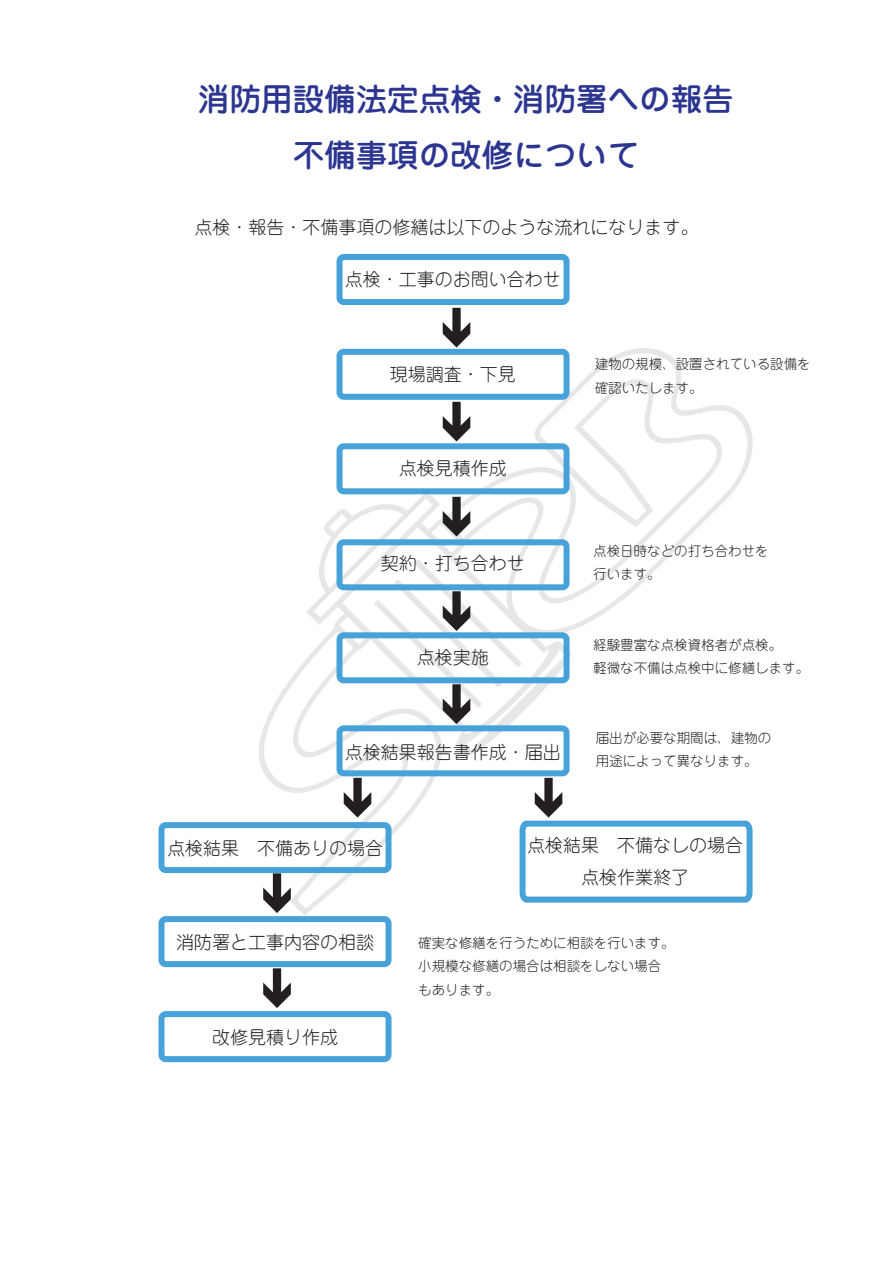
<style>
.page{position:relative;width:893px;height:1263px;background:#fff}
.page>*{position:absolute;margin:0;border:0;box-sizing:border-box;transform-origin:0 0}
.t1{font:500 31.5px/55.2px "Jun 34 Pro";color:#2c3691;text-align:center}
.t2{font:300 18px/31.5px "Jun 101 Pro";color:#231f20;text-align:center}
.t3{font:300 13.5px/23.7px "Jun 101 Pro";color:#231f20}
</style>
<div class="page">
<svg style="left:257px;top:347px;width:496px;height:568px"></svg>
<div style="left:337px;top:254px;width:233px;height:51px;border:6px solid #47a2da;border-radius:4px"></div>
<div style="left:337px;top:349px;width:233px;height:51px;border:6px solid #47a2da;border-radius:4px"></div>
<div style="left:337px;top:443px;width:233px;height:51px;border:6px solid #47a2da;border-radius:4px"></div>
<div style="left:337px;top:539px;width:233px;height:51px;border:6px solid #47a2da;border-radius:4px"></div>
<div style="left:337px;top:632px;width:233px;height:51px;border:6px solid #47a2da;border-radius:4px"></div>
<div style="left:337px;top:725px;width:233px;height:51px;border:6px solid #47a2da;border-radius:4px"></div>
<div style="left:158px;top:822px;width:234px;height:51px;border:6px solid #47a2da;border-radius:4px"></div>
<div style="left:158px;top:916px;width:234px;height:51px;border:6px solid #47a2da;border-radius:4px"></div>
<div style="left:158px;top:1011px;width:234px;height:51px;border:6px solid #47a2da;border-radius:4px"></div>
<svg style="left:443px;top:308px;width:27px;height:39px"></svg>
<svg style="left:443px;top:402px;width:27px;height:39px"></svg>
<svg style="left:443px;top:497px;width:27px;height:39px"></svg>
<svg style="left:374px;top:559px;width:148px;height:165px"></svg>
<svg style="left:344px;top:778px;width:27px;height:39px"></svg>
<svg style="left:517px;top:778px;width:236px;height:127px"></svg>
<svg style="left:263px;top:873px;width:28px;height:40px"></svg>
<svg style="left:263px;top:968px;width:28px;height:40px"></svg>
<h1 class="t1" style="left:198px;top:69px;width:537px">消防用設備法定点検・消防署への報告不備事項の改修について</h1>
<h2 class="t2" style="left:195px;top:209px;width:505px">点検・報告・不備事項の修繕は以下のような流れになります。</h2>
<h2 class="t2" style="left:345px;top:262px;width:217px">点検・工事のお問い合わせ</h2>
<h2 class="t2" style="left:390px;top:356px;width:127px">現場調査・下見</h2>
<h2 class="t2" style="left:399px;top:451px;width:109px">点検見積作成</h2>
<h2 class="t2" style="left:381px;top:545px;width:145px">契約・打ち合わせ</h2>
<h2 class="t2" style="left:417px;top:640px;width:73px">点検実施</h2>
<h2 class="t2" style="left:345px;top:734px;width:217px">点検結果報告書作成・届出</h2>
<p class="t3" style="left:595px;top:350px;width:217px">建物の規模、設置されている設備を確認いたします。</p>
<p class="t3" style="left:593px;top:537px;width:177px">点検日時などの打ち合わせを行います。</p>
<p class="t3" style="left:593px;top:631px;width:217px">経験豊富な点検資格者が点検。<br>軽微な不備は点検中に修繕します。</p>
<p class="t3" style="left:596px;top:724px;width:177px">届出が必要な期間は、建物の用途によって異なります。</p>
<h2 class="t2" style="left:167px;top:830px;width:217px">点検結果　不備ありの場合</h2>
<h2 class="t2" style="left:176px;top:924px;width:199px">消防署と工事内容の相談</h2>
<h2 class="t2" style="left:212px;top:1019px;width:127px">改修見積り作成</h2>
<h2 class="t2" style="left:527px;top:827px;width:217px">点検結果　不備なしの場合点検作業終了</h2>
<p class="t3" style="left:418px;top:929px;width:258px">確実な修繕を行うために相談を行います。小規模な修繕の場合は相談をしない場合もあります。</p>
</div>
